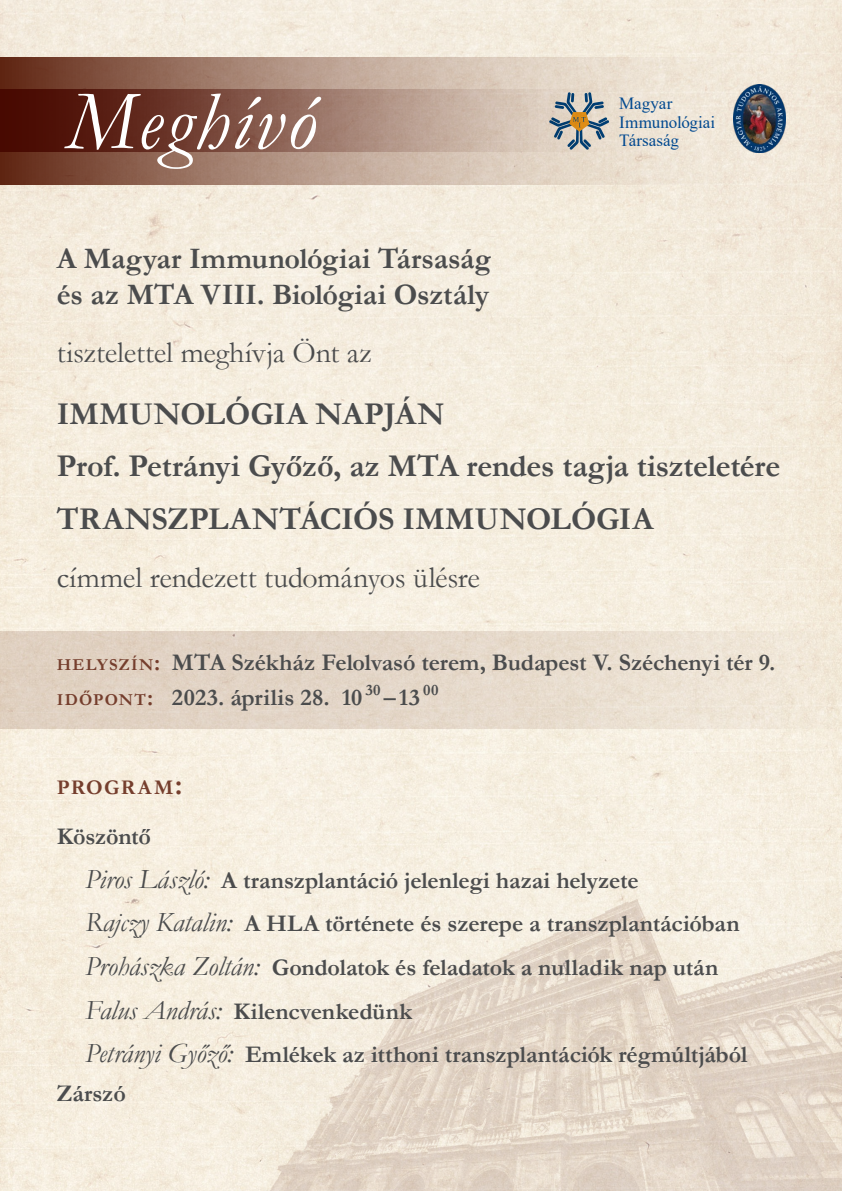
<style>
.page{position:relative;width:842px;height:1191px;background:#fff}
.page>*{position:absolute;margin:0;border:0;box-sizing:border-box;transform-origin:0 0}
.t1{font:italic 84px "Garamond";letter-spacing:.035em;color:#fff}
.t2{font:700 32px "Garamond";letter-spacing:-.005em;color:#4b4c4d}
.t3{font:30px "Garamond";letter-spacing:-.005em;color:#4b4c4d}
.t4{font:700 30px/36px "Garamond";letter-spacing:-.005em;color:#4b4c4d}
.t5{font:700 24px "Garamond";letter-spacing:-.005em;color:#4b4c4d}
.t6{font:700 24px "Garamond";letter-spacing:.02em;color:#4b4c4d}
.t7{font:700 21px "Garamond";letter-spacing:.06em;color:#753e2d}
.t8{font:17px "Times New Roman";color:#014990}
.s1{font-size:16.8px;color:#753e2d}
.s2{color:#753e2d}
.s3{font-size:30px}
.s4{font-weight:400;font-style:italic;font-size:28px}
</style>
<div class="page">
<img style="left:0;top:0;width:842px;height:1191px">
<img style="left:265px;top:889px;width:577px;height:302px">
<svg style="left:0;top:57px;width:842px;height:127px;background:#c1a898"></svg>
<div style="left:0;top:631px;width:842px;height:98px;background:linear-gradient(to right,#dcccbd,#f0e7d9)"></div>
<svg style="left:0;top:89px;width:842px;height:63px;background:#a58376"></svg>
<img style="left:734px;top:84px;width:51px;height:68px">
<svg style="left:545px;top:86px;width:69px;height:70px;background:#bcb8af"></svg>
<p class="t1" style="left:66px;top:65px;width:251px">Meghívó</p>
<p class="t8" style="left:619px;top:91px;width:55px">Magyar</p>
<p class="t8" style="left:619px;top:110px;width:97px">Immunológiai</p>
<p class="t8" style="left:619px;top:128px;width:61px">Társaság</p>
<p class="t4" style="left:57px;top:240px;width:436px">A Magyar Immunológiai Társaság és az MTA VIII. Biológiai Osztály</p>
<p class="t3" style="left:57px;top:333px;width:317px">tisztelettel meghívja Önt az</p>
<p class="t2" style="left:57px;top:392px;width:389px">IMMUNOLÓGIA NAPJÁN</p>
<p class="t2" style="left:57px;top:444px;width:725px">Prof. Petrányi Győző, az MTA rendes tagja tiszteletére</p>
<p class="t2" style="left:57px;top:497px;width:598px">TRANSZPLANTÁCIÓS IMMUNOLÓGIA</p>
<p class="t3" style="left:57px;top:558px;width:425px">címmel rendezett tudományos ülésre</p>
<p class="t5" style="left:57px;top:646px;width:720px"><span class="s1">HELYSZÍN</span><span class="s2">:</span> MTA Székház Felolvasó terem, Budapest V. Széchenyi tér 9.</p>
<p class="t6" style="left:57px;top:680px;width:383px"><span class="s1">IDŐPONT</span><span class="s2">:</span> 2023. április 28. 10 <sup>30</sup> –13 <sup>00</sup></p>
<p class="t7" style="left:57px;top:773px;width:127px">PROGRAM<span class="s3">:</span></p>
<p class="t5" style="left:57px;top:820px;width:96px">Köszöntő</p>
<p class="t5" style="left:85px;top:864px;width:555px"><span class="s4">Piros László:</span> A transzplantáció jelenlegi hazai helyzete</p>
<p class="t5" style="left:85px;top:907px;width:656px"><span class="s4">Rajczy Katalin:</span> A HLA története és szerepe a transzplantációban</p>
<p class="t5" style="left:85px;top:951px;width:635px"><span class="s4">Prohászka Zoltán:</span> Gondolatok és feladatok a nulladik nap után</p>
<p class="t5" style="left:85px;top:994px;width:329px"><span class="s4">Falus András:</span> Kilencvenkedünk</p>
<p class="t5" style="left:85px;top:1038px;width:664px"><span class="s4">Petrányi Győző:</span> Emlékek az itthoni transzplantációk régmúltjából</p>
<p class="t5" style="left:57px;top:1077px;width:71px">Zárszó</p>
</div>
